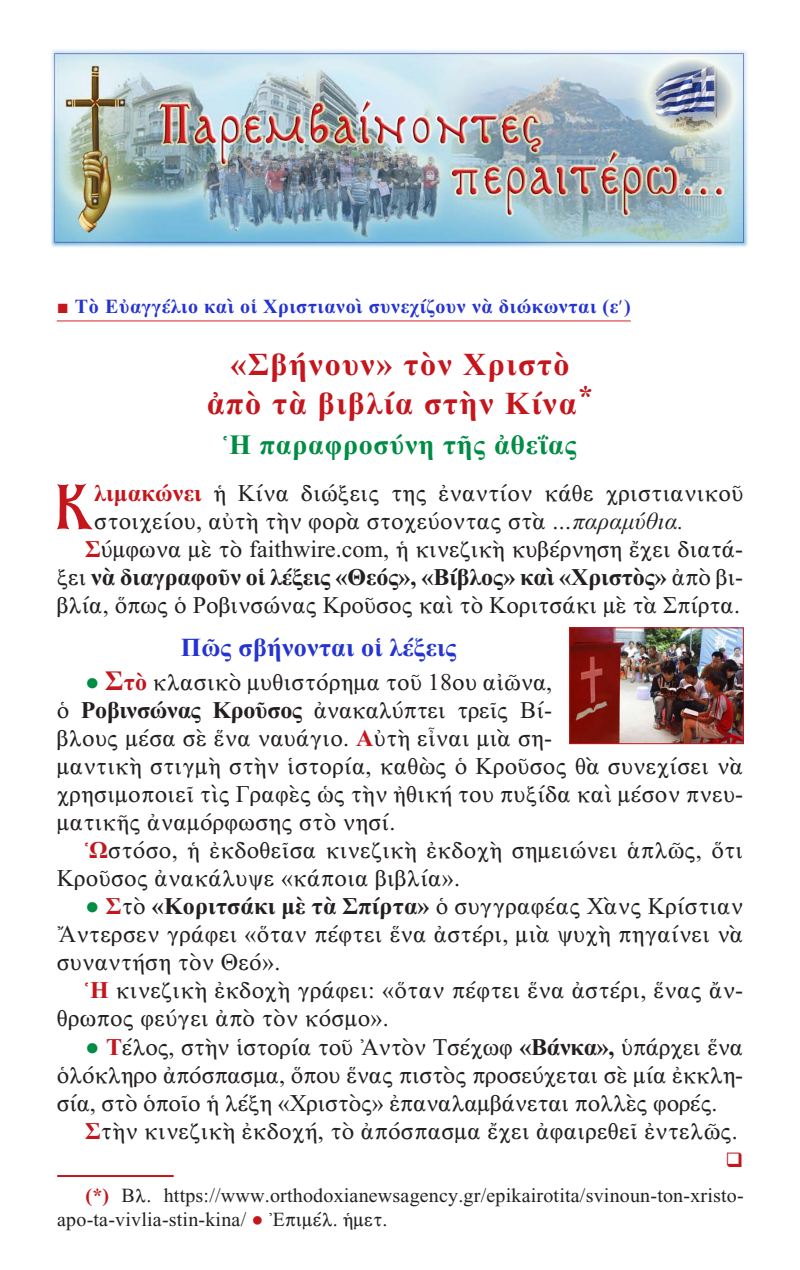
<style>
.page{position:relative;width:800px;height:1270px;background:#fff}
.page>*{position:absolute;margin:0;border:0;box-sizing:border-box;transform-origin:0 0}
.t1{font:63.8px "BYZIMAK";color:#c4161c}
.t2{font:32px "CTOS New Times Bold Test 1";letter-spacing:.05em;color:#c4161c}
.t3{font:28px "CTOS New Times Bold Test 1";letter-spacing:.03em;color:#008c44}
.t4{font:26px "CTOS New Times Bold Test 1";letter-spacing:.01em;color:#2534d0}
.t5{font:24px/28px "CTOS New Times Roman Test 1";letter-spacing:.01em;color:#231f20}
.t6{font:20px/24px "CTOS New Times Roman Test 1";letter-spacing:.01em;color:#231f20}
.t7{font:20px "CTOS New Times Bold Test 1";letter-spacing:.03em;color:#2534d0}
.s1{font-family:"CTOS New Times Roman Test 1";color:#c4161c}
.s2{font-family:"CTOS New Times Bold Test 1";color:#c4161c}
.s3{font-family:"CTOS New Times Italic Test 1"}
.s4{font-family:"CTOS New Times Bold Test 1"}
.s5{color:#008c44}
.s6{font-family:"CTOS New Times Bold Test 1";font-size:28px;color:#c4161c}
.s7{color:#c4161c}
</style>
<div class="page">
<img style="left:51px;top:49px;width:697px;height:198px">
<hr style="left:57px;top:321px;width:574px;height:1px;background:#d1232a">
<img style="left:571px;top:629px;width:171px;height:113px">
<div style="left:569px;top:627px;width:175px;height:117px;border:1px solid #c4161c"></div>
<hr style="left:57px;top:1175px;width:117px;height:2px;background:#c4161c">
<p class="t7" style="left:57px;top:295px;width:576px"><span class="s1">■</span> Τὸ Εὐαγγέλιο καὶ οἱ Χριστιανοὶ συνεχίζουν νὰ διώκωνται (ε΄)</p>
<p class="t2" style="left:230px;top:347px;width:340px">«Σβήνουν» τὸν Χριστὸ</p>
<p class="t2" style="left:207px;top:385px;width:388px">ἀπὸ τὰ βιβλία στὴν Κίνα<sup>*</sup></p>
<p class="t3" style="left:223px;top:429px;width:355px">Ἡ παραφροσύνη τῆς ἀθεΐας</p>
<p class="t1" style="left:56px;top:469px;width:39px">Κ</p>
<p class="t5" style="left:94px;top:479px;width:651px"><span class="s2">λιμακώνει</span> ἡ Κίνα διώξεις της ἐναντίον κάθε χριστιανικοῦ στοιχείου, αὐτὴ τὴν φορὰ στοχεύοντας στὰ ...<span class="s3">παραμύθια.</span></p>
<p class="t5" style="left:57px;top:535px;width:688px;text-align:justify;text-indent:28px"><span class="s2">Σ</span>ύμφωνα μὲ τὸ faithwire.com, ἡ κινεζικὴ κυβέρνηση ἔχει διατά&shy;ξει <span class="s4">νὰ διαγραφοῦν οἱ λέξεις «Θεός», «Βίβλος» καὶ «Χριστὸς»</span> ἀπὸ βι&shy;βλία, ὅπως ὁ Ροβινσώνας Κροῦσος καὶ τὸ Κοριτσάκι μὲ τὰ Σπίρτα.</p>
<p class="t4" style="left:181px;top:633px;width:277px">Πῶς σβήνονται οἱ λέξεις</p>
<p class="t5" style="left:57px;top:668px;width:688px;text-indent:28px"><span class="s5">●</span> <span class="s6">Σ</span><span class="s2">τὸ</span> κλασικὸ μυθιστόρημα τοῦ 18ου αἰῶνα,<br>ὁ <span class="s4">Ροβινσώνας Κροῦσος</span> ἀνακαλύπτει τρεῖς Βί-<br>βλους μέσα σὲ ἕνα ναυάγιο. <span class="s2">Α</span>ὐτὴ εἶναι μιὰ ση-<br>μαντικὴ στιγμὴ στὴν ἱστορία, καθὼς ὁ Κροῦσος θὰ συνεχίσει νὰ χρησιμοποιεῖ τὶς Γραφὲς ὡς τὴν ἠθική του πυξίδα καὶ μέσον πνευ&shy;ματικῆς ἀναμόρφωσης στὸ νησί.</p>
<p class="t5" style="left:57px;top:836px;width:688px;text-indent:28px"><span class="s2">Ὡ</span>στόσο, ἡ ἐκδοθεῖσα κινεζικὴ ἐκδοχὴ σημειώνει ἁπλῶς, ὅτι<br>Κροῦσος ἀνακάλυψε «κάποια βιβλία».</p>
<p class="t5" style="left:57px;top:892px;width:688px;text-align:justify;text-indent:28px"><span class="s5">●</span> <span class="s2">Σ</span>τὸ <span class="s4">«Κοριτσάκι μὲ τὰ Σπίρτα»</span> ὁ συγγραφέας Χὰνς Κρίστιαν Ἄντερσεν γράφει «ὅταν πέφτει ἕνα ἀστέρι, μιὰ ψυχὴ πηγαίνει νὰ συναντήση τὸν Θεό».</p>
<p class="t5" style="left:57px;top:976px;width:688px;text-indent:28px"><span class="s2">Ἡ</span> κινεζικὴ ἐκδοχὴ γράφει: «ὅταν πέφτει ἕνα ἀστέρι, ἕνας ἄν&shy;θρωπος φεύγει ἀπὸ τὸν κόσμο».</p>
<p class="t5" style="left:57px;top:1033px;width:688px;text-align:justify;text-indent:28px"><span class="s5">●</span> <span class="s2">Τ</span>έλος, στὴν ἱστορία τοῦ Ἀντὸν Τσέχωφ <span class="s4">«Βάνκα»,</span> ὑπάρχει ἕνα ὁλόκληρο ἀπόσπασμα, ὅπου ἕνας πιστὸς προσεύχεται σὲ μία ἐκκλη&shy;σία, στὸ ὁποῖο ἡ λέξη «Χριστὸς» ἐπαναλαμβάνεται πολλὲς φορές.</p>
<p class="t5" style="left:85px;top:1117px;width:654px"><span class="s2">Σ</span>τὴν κινεζικὴ ἐκδοχή, τὸ ἀπόσπασμα ἔχει ἀφαιρεθεῖ ἐντελῶς.</p>
<p class="t6" style="left:57px;top:1183px;width:688px;text-indent:28px"><span class="s2">(*)</span> Βλ. https://www.orthodoxianewsagency.gr/epikairotita/svinoun-ton-xristo&shy;apo-ta-vivlia-stin-kina/ <span class="s7">●</span> Ἐπιμέλ. ἡμετ.</p>
</div>
